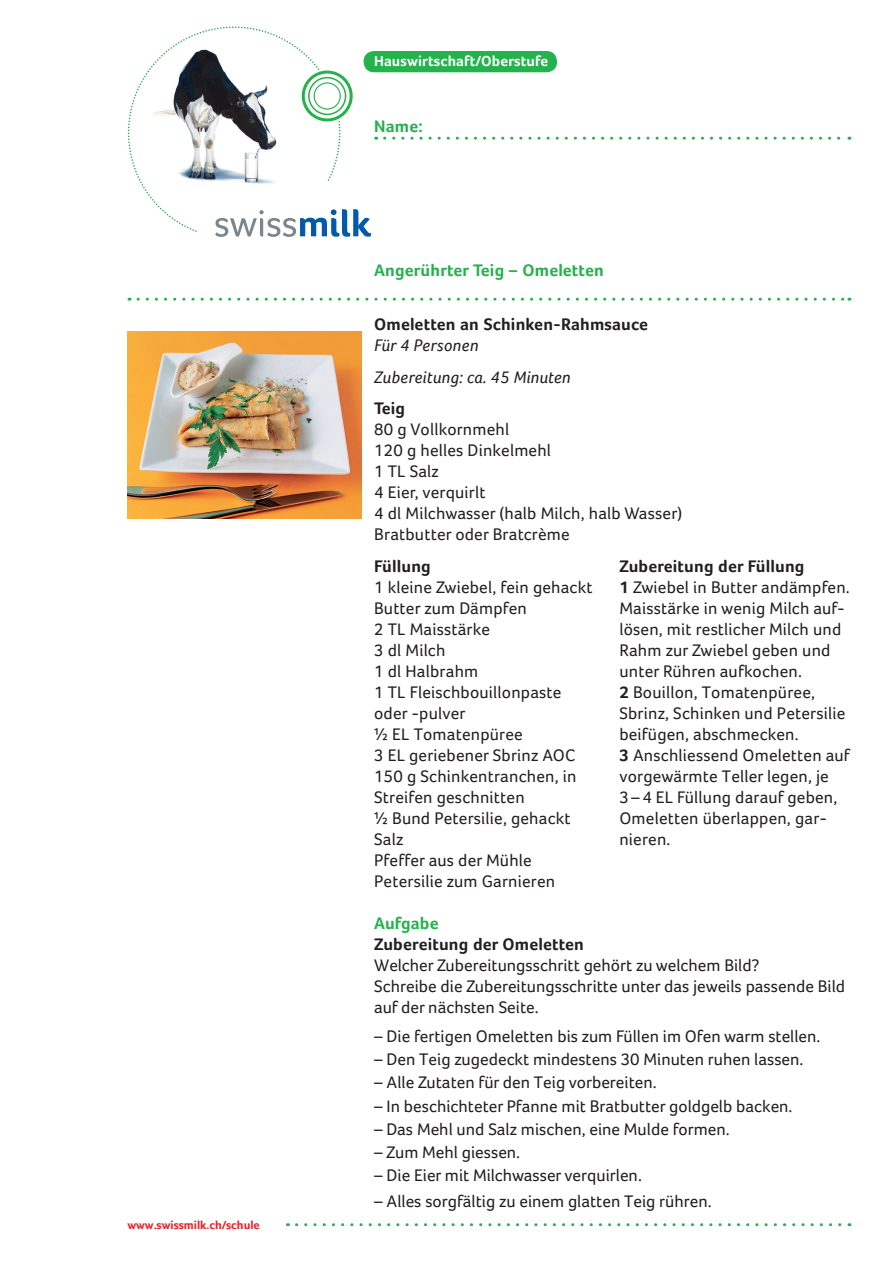
<style>
.page{position:relative;width:893px;height:1263px;background:#fff}
.page>*{position:absolute;margin:0;border:0;box-sizing:border-box;transform-origin:0 0}
.t1{font:17.25px/21px "Foco";letter-spacing:.01em;color:#231f20}
.t2{font:700 17.25px "Foco";letter-spacing:.01em;color:#231f20}
.t3{font:700 17.25px "Foco";letter-spacing:.01em;color:#23b24b}
.t4{font:italic 17.25px/31.5px "Foco";letter-spacing:.01em;color:#231f20}
.t5{font:700 15px "Foco";letter-spacing:.01em;color:#fff}
.t6{font:700 12px "Foco";color:#ee1d23}
.s1{font-weight:700}
</style>
<div class="page">
<svg style="left:297px;top:1223px;width:553px;height:3px"></svg>
<svg style="left:138px;top:298px;width:712px;height:3px"></svg>
<img style="left:128px;top:332px;width:233px;height:187px">
<div style="left:364px;top:51px;width:193px;height:21px;background:#23b24b;border-radius:11px"></div>
<svg style="left:128px;top:26px;width:249px;height:211px"></svg>
<svg style="left:385px;top:137px;width:465px;height:3px"></svg>
<p class="t6" style="left:128px;top:1218px;width:134px">www.swissmilk.ch/schule</p>
<p class="t5" style="left:374px;top:52px;width:175px">Hauswirtschaft/Oberstufe</p>
<p class="t3" style="left:374px;top:116px;width:50px">Name:</p>
<p class="t3" style="left:374px;top:260px;width:231px">Angerührter Teig – Omeletten</p>
<p class="t2" style="left:374px;top:314px;width:275px">Omeletten an Schinken-Rahmsauce</p>
<p class="t4" style="left:374px;top:329px;width:198px">Für 4 Personen<br>Zubereitung: ca. 45 Minuten</p>
<p class="t2" style="left:374px;top:398px;width:32px">Teig</p>
<p class="t1" style="left:374px;top:419px;width:310px">80 g Vollkornmehl<br>120 g helles Dinkelmehl<br>1 TL Salz<br>4 Eier, verquirlt<br>4 dl Milchwasser (halb Milch, halb Wasser)<br>Bratbutter oder Bratcrème</p>
<p class="t2" style="left:374px;top:556px;width:58px">Füllung</p>
<p class="t1" style="left:374px;top:576px;width:220px">1 kleine Zwiebel, fein gehackt<br>Butter zum Dämpfen<br>2 TL Maisstärke<br>3 dl Milch<br>1 dl Halbrahm<br>1 TL Fleischbouillonpaste oder -pulver<br>½ EL Tomatenpüree<br>3 EL geriebener Sbrinz AOC<br>150 g Schinkentranchen, in<br>Streifen geschnitten<br>½ Bund Petersilie, gehackt<br>Salz<br>Pfeffer aus der Mühle<br>Petersilie zum Garnieren</p>
<p class="t3" style="left:374px;top:912px;width:66px">Aufgabe</p>
<p class="t2" style="left:374px;top:933px;width:211px">Zubereitung der Omeletten</p>
<p class="t1" style="left:374px;top:954px;width:472px">Welcher Zubereitungsschritt gehört zu welchem Bild?<br>Schreibe die Zubereitungsschritte unter das jeweils passende Bild auf der nächsten Seite.</p>
<p class="t1" style="left:374px;top:1025px;width:448px">– Die fertigen Omeletten bis zum Füllen im Ofen warm stellen.</p>
<p class="t1" style="left:374px;top:1048px;width:431px">– Den Teig zugedeckt mindestens 30 Minuten ruhen lassen.</p>
<p class="t1" style="left:374px;top:1072px;width:284px">– Alle Zutaten für den Teig vorbereiten.</p>
<p class="t1" style="left:374px;top:1095px;width:420px">– In beschichteter Pfanne mit Bratbutter goldgelb backen.</p>
<p class="t1" style="left:374px;top:1118px;width:357px">– Das Mehl und Salz mischen, eine Mulde formen.</p>
<p class="t1" style="left:374px;top:1141px;width:147px">– Zum Mehl giessen.</p>
<p class="t1" style="left:374px;top:1165px;width:269px">– Die Eier mit Milchwasser verquirlen.</p>
<p class="t1" style="left:374px;top:1190px;width:339px">– Alles sorgfältig zu einem glatten Teig rühren.</p>
<p class="t1" style="left:619px;top:555px;width:232px"><span class="s1">Zubereitung der Füllung<br>1</span> Zwiebel in Butter andämpfen.<br>Maisstärke in wenig Milch auf&shy;lösen, mit restlicher Milch und<br>Rahm zur Zwiebel geben und unter Rühren aufkochen.<br><span class="s1">2</span> Bouillon, Tomatenpüree,<br>Sbrinz, Schinken und Petersilie beifügen, abschmecken.<br><span class="s1">3</span> Anschliessend Omeletten auf vorgewärmte Teller legen, je<br>3 – 4 EL Füllung darauf geben,<br>Omeletten überlappen, gar&shy;nieren.</p>
</div>
